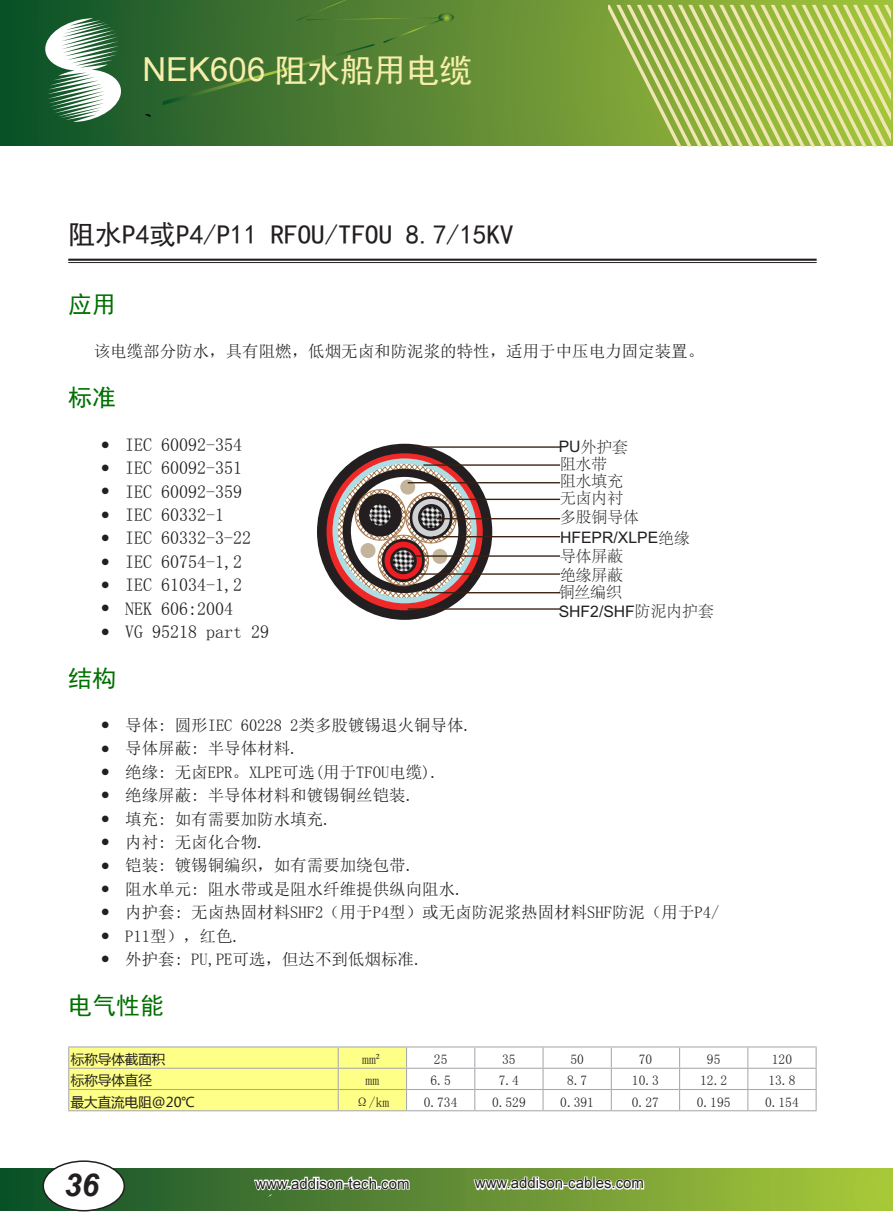
<style>
.page{position:relative;width:893px;height:1212px;background:#fff}
.page>*{position:absolute;margin:0;border:0;box-sizing:border-box;transform-origin:0 0}
.t1{font:33px "Arial";color:#f7eeab}
.t2{font:italic 700 31.5px "Arial";color:#231f20}
.产品名称{font:27px "Sim Hei";color:#231f20}
.正文标题{font:24px "Sim Hei";color:#007000}
.结构{font:18px "Sim Sun";color:#231f20}
.结构-2{font:16.5px "Sim Sun";color:#231f20}
.正文{font:16.5px "Sim Sun";color:#231f20}
.t3{font:15.9px/18.1px "Adobe Song Std Light GBK EUC H";color:#231f20}
.t4{font:15.9px "Arial";color:#231f20}
.t5{font:15px "Arial";color:#231f20}
.表格文字{font:13.5px "Sim Sun";color:#231f20}
.表头列{font:13.5px "Microsoft Ya Hei";color:#231f20}
.s1{font-family:"Sim Hei"}
.s2{font-family:"Arial"}
.s3{font-family:"Adobe Song Std Light GBK EUC H"}
</style>
<div class="page">
<div style="left:0;top:1168px;width:893px;height:42px;background:linear-gradient(to right,#0f4c2b,#adca3c)"></div>
<svg style="left:472px;top:1173px;width:173px;height:29px"></svg>
<svg style="left:252px;top:1173px;width:159px;height:30px"></svg>
<div style="left:43px;top:1161px;width:81px;height:50px;background:#fff;border-radius:50%"></div>
<div style="left:43px;top:1160px;width:82px;height:51px;border:2px solid #231f20;border-radius:50%"></div>
<div style="left:0;top:1px;width:893px;height:144px;background:linear-gradient(to right,#0e4f2b,#aac63c)"></div>
<svg style="left:163px;top:0;width:291px;height:105px;background:#477731"></svg>
<svg style="left:145px;top:113px;width:6px;height:4px"></svg>
<svg style="left:42px;top:18px;width:82px;height:104px"></svg>
<hr style="left:68px;top:259px;width:749px;height:2px;background:#231f20">
<hr style="left:68px;top:262px;width:749px;height:1px;background:#231f20">
<hr style="left:68px;top:1046px;width:270px;height:1px;background:#a8a9ad">
<hr style="left:338px;top:1046px;width:69px;height:1px;background:#a8a9ad">
<hr style="left:407px;top:1046px;width:68px;height:1px;background:#a8a9ad">
<hr style="left:475px;top:1046px;width:68px;height:1px;background:#a8a9ad">
<hr style="left:543px;top:1046px;width:68px;height:1px;background:#a8a9ad">
<hr style="left:542px;top:1047px;width:2px;height:21px;background:#a8a9ad">
<hr style="left:611px;top:1046px;width:69px;height:1px;background:#a8a9ad">
<hr style="left:680px;top:1046px;width:68px;height:1px;background:#a8a9ad">
<hr style="left:748px;top:1046px;width:69px;height:1px;background:#a8a9ad">
<hr style="left:407px;top:1068px;width:68px;height:1px;background:#a8a9ad">
<hr style="left:475px;top:1068px;width:68px;height:1px;background:#a8a9ad">
<hr style="left:543px;top:1068px;width:68px;height:1px;background:#a8a9ad">
<hr style="left:542px;top:1069px;width:2px;height:20px;background:#a8a9ad">
<hr style="left:611px;top:1068px;width:69px;height:1px;background:#a8a9ad">
<hr style="left:680px;top:1068px;width:68px;height:1px;background:#a8a9ad">
<hr style="left:748px;top:1068px;width:69px;height:1px;background:#a8a9ad">
<hr style="left:407px;top:1089px;width:68px;height:1px;background:#a8a9ad">
<svg style="left:68px;top:1047px;width:339px;height:63px;background:#f8fa88"></svg>
<hr style="left:475px;top:1089px;width:68px;height:1px;background:#a8a9ad">
<svg style="left:474px;top:1047px;width:1px;height:63px"></svg>
<hr style="left:543px;top:1089px;width:68px;height:1px;background:#a8a9ad">
<hr style="left:542px;top:1090px;width:2px;height:20px;background:#a8a9ad">
<hr style="left:611px;top:1089px;width:69px;height:1px;background:#a8a9ad">
<svg style="left:611px;top:1047px;width:1px;height:63px"></svg>
<hr style="left:680px;top:1089px;width:68px;height:1px;background:#a8a9ad">
<svg style="left:679px;top:1047px;width:1px;height:63px"></svg>
<hr style="left:748px;top:1089px;width:69px;height:1px;background:#a8a9ad">
<svg style="left:747px;top:1047px;width:1px;height:63px"></svg>
<svg style="left:816px;top:1047px;width:1px;height:63px"></svg>
<hr style="left:68px;top:1110px;width:270px;height:1px;background:#a8a9ad">
<hr style="left:338px;top:1110px;width:69px;height:1px;background:#a8a9ad">
<hr style="left:407px;top:1110px;width:68px;height:1px;background:#a8a9ad">
<hr style="left:475px;top:1110px;width:68px;height:1px;background:#a8a9ad">
<hr style="left:543px;top:1110px;width:68px;height:1px;background:#a8a9ad">
<hr style="left:611px;top:1110px;width:69px;height:1px;background:#a8a9ad">
<hr style="left:680px;top:1110px;width:68px;height:1px;background:#a8a9ad">
<hr style="left:748px;top:1110px;width:69px;height:1px;background:#a8a9ad">
<svg style="left:334px;top:460px;width:141px;height:142px;background:#b9beb5"></svg>
<svg style="left:347px;top:473px;width:115px;height:116px"></svg>
<div style="left:343px;top:469px;width:124px;height:124px;border:8px solid #231f20;border-radius:50%"></div>
<div style="left:325px;top:451px;width:160px;height:160px;border:10px solid #ee2928;border-radius:50%"></div>
<svg style="left:353px;top:488px;width:106px;height:102px"></svg>
<div style="left:432px;top:549px;width:15px;height:15px;background:#c3b49b;border-radius:50%"></div>
<div style="left:361px;top:543px;width:14px;height:15px;background:#c3b49b;border-radius:50%"></div>
<div style="left:400px;top:479px;width:15px;height:16px;background:#c3b49b;border-radius:50%"></div>
<div style="left:332px;top:458px;width:145px;height:145px;border:5px solid #aedee4;border-radius:50%"></div>
<div style="left:317px;top:444px;width:175px;height:176px;border:10px solid #231f20;border-radius:50%"></div>
<hr style="left:433px;top:536px;width:127px;height:1px;background:#3a2111">
<hr style="left:415px;top:555px;width:145px;height:2px;background:#3a2111">
<hr style="left:419px;top:573px;width:141px;height:2px;background:#3a2111">
<hr style="left:408px;top:608px;width:152px;height:2px;background:#3a2111">
<hr style="left:437px;top:518px;width:123px;height:1px;background:#3a2111">
<hr style="left:453px;top:499px;width:107px;height:1px;background:#3a2111">
<hr style="left:408px;top:482px;width:152px;height:1px;background:#3a2111">
<hr style="left:423px;top:592px;width:137px;height:1px;background:#3a2111">
<hr style="left:423px;top:464px;width:137px;height:2px;background:#3a2111">
<hr style="left:415px;top:446px;width:145px;height:2px;background:#3a2111">
<svg style="left:608px;top:5px;width:283px;height:142px;background:#afc461"></svg>
<h1 class="t1" style="left:142px;top:48px;width:332px">NEK606 <span class="s1">阻水船用电缆</span></h1>
<p class="产品名称" style="left:68px;top:220px;width:447px">阻水P4或P4/P11 RFOU/TFOU 8.7/15KV</p>
<p class="正文标题" style="left:68px;top:292px;width:50px">应用</p>
<p class="正文" style="left:94px;top:343px;width:612px">该电缆部分防水，具有阻燃，低烟无卤和防泥浆的特性，适用于中压电力固定装置。</p>
<p class="正文标题" style="left:68px;top:386px;width:50px">标准</p>
<p class="结构" style="left:101px;top:435px;width:142px">● IEC 60092-354</p>
<p class="结构" style="left:101px;top:459px;width:142px">● IEC 60092-351</p>
<p class="结构" style="left:101px;top:482px;width:142px">● IEC 60092-359</p>
<p class="结构" style="left:101px;top:505px;width:124px">● IEC 60332-1</p>
<p class="结构" style="left:101px;top:529px;width:151px">● IEC 60332-3-22</p>
<p class="结构" style="left:101px;top:552px;width:142px">● IEC 60754-1,2</p>
<p class="结构" style="left:101px;top:576px;width:142px">● IEC 61034-1,2</p>
<p class="结构" style="left:101px;top:599px;width:133px">● NEK 606:2004</p>
<p class="结构" style="left:101px;top:622px;width:169px">● VG 95218 part 29</p>
<p class="正文标题" style="left:68px;top:666px;width:50px">结构</p>
<p class="结构-2" style="left:101px;top:717px;width:372px">● 导体: 圆形IEC 60228 2类多股镀锡退火铜导体.</p>
<p class="结构-2" style="left:101px;top:740px;width:199px">● 导体屏蔽: 半导体材料.</p>
<p class="结构-2" style="left:101px;top:763px;width:339px">● 绝缘: 无卤EPR。XLPE可选(用于TFOU电缆).</p>
<p class="结构-2" style="left:101px;top:787px;width:314px">● 绝缘屏蔽: 半导体材料和镀锡铜丝铠装.</p>
<p class="结构-2" style="left:101px;top:810px;width:232px">● 填充: 如有需要加防水填充.</p>
<p class="结构-2" style="left:101px;top:834px;width:166px">● 内衬: 无卤化合物.</p>
<p class="结构-2" style="left:101px;top:857px;width:314px">● 铠装: 镀锡铜编织，如有需要加绕包带.</p>
<p class="结构-2" style="left:101px;top:880px;width:364px">● 阻水单元: 阻水带或是阻水纤维提供纵向阻水.</p>
<p class="结构-2" style="left:101px;top:904px;width:619px">● 内护套: 无卤热固材料SHF2（用于P4型）或无卤防泥浆热固材料SHF防泥（用于P4/</p>
<p class="结构-2" style="left:101px;top:927px;width:141px">● P11型），红色.</p>
<p class="结构-2" style="left:101px;top:951px;width:322px">● 外护套: PU,PE可选，但达不到低烟标准.</p>
<p class="正文标题" style="left:68px;top:994px;width:98px">电气性能</p>
<p class="表头列" style="left:71px;top:1050px;width:96px">标称导体截面积</p>
<p class="表格文字" style="left:362px;top:1052px;width:22px">mm²</p>
<p class="表格文字" style="left:434px;top:1052px;width:15px">25</p>
<p class="表格文字" style="left:502px;top:1052px;width:15px">35</p>
<p class="表格文字" style="left:570px;top:1052px;width:15px">50</p>
<p class="表格文字" style="left:639px;top:1052px;width:15px">70</p>
<p class="表格文字" style="left:707px;top:1052px;width:15px">95</p>
<p class="表格文字" style="left:772px;top:1052px;width:22px">120</p>
<p class="表头列" style="left:71px;top:1071px;width:82px">标称导体直径</p>
<p class="表格文字" style="left:366px;top:1074px;width:15px">mm</p>
<p class="表格文字" style="left:430px;top:1074px;width:22px">6.5</p>
<p class="表格文字" style="left:499px;top:1074px;width:22px">7.4</p>
<p class="表格文字" style="left:567px;top:1074px;width:22px">8.7</p>
<p class="表格文字" style="left:632px;top:1074px;width:28px">10.3</p>
<p class="表格文字" style="left:700px;top:1074px;width:28px">12.2</p>
<p class="表格文字" style="left:768px;top:1074px;width:28px">13.8</p>
<p class="表头列" style="left:71px;top:1093px;width:126px">最大直流电阻@20℃</p>
<p class="表格文字" style="left:355px;top:1095px;width:35px">Ω/km</p>
<p class="表格文字" style="left:424px;top:1095px;width:35px">0.734</p>
<p class="表格文字" style="left:492px;top:1095px;width:35px">0.529</p>
<p class="表格文字" style="left:560px;top:1095px;width:35px">0.391</p>
<p class="表格文字" style="left:632px;top:1095px;width:28px">0.27</p>
<p class="表格文字" style="left:697px;top:1095px;width:35px">0.195</p>
<p class="表格文字" style="left:765px;top:1095px;width:35px">0.154</p>
<p class="t3" style="left:559px;top:439px;width:71px"><span class="s2">PU</span>外护套</p>
<p class="t3" style="left:560px;top:456px;width:49px">阻水带</p>
<p class="t3" style="left:560px;top:473px;width:65px">阻水填充</p>
<p class="t3" style="left:560px;top:490px;width:80px">无卤内衬多股铜导体</p>
<p class="t4" style="left:560px;top:527px;width:131px">HFEPR/XLPE<span class="s3">绝缘</span></p>
<p class="t3" style="left:560px;top:547px;width:65px">导体屏蔽</p>
<p class="t3" style="left:560px;top:567px;width:65px">绝缘屏蔽</p>
<p class="t3" style="left:559px;top:584px;width:65px">铜丝编织</p>
<p class="t4" style="left:559px;top:601px;width:157px">SHF2/SHF<span class="s3">防泥内护套</span></p>
<h2 class="t2" style="left:64px;top:1164px;width:37px">36</h2>
<p class="t5" style="left:255px;top:1173px;width:156px">www.addison-tech.com</p>
<p class="t5" style="left:475px;top:1173px;width:171px">www.addison-cables.com</p>
</div>
